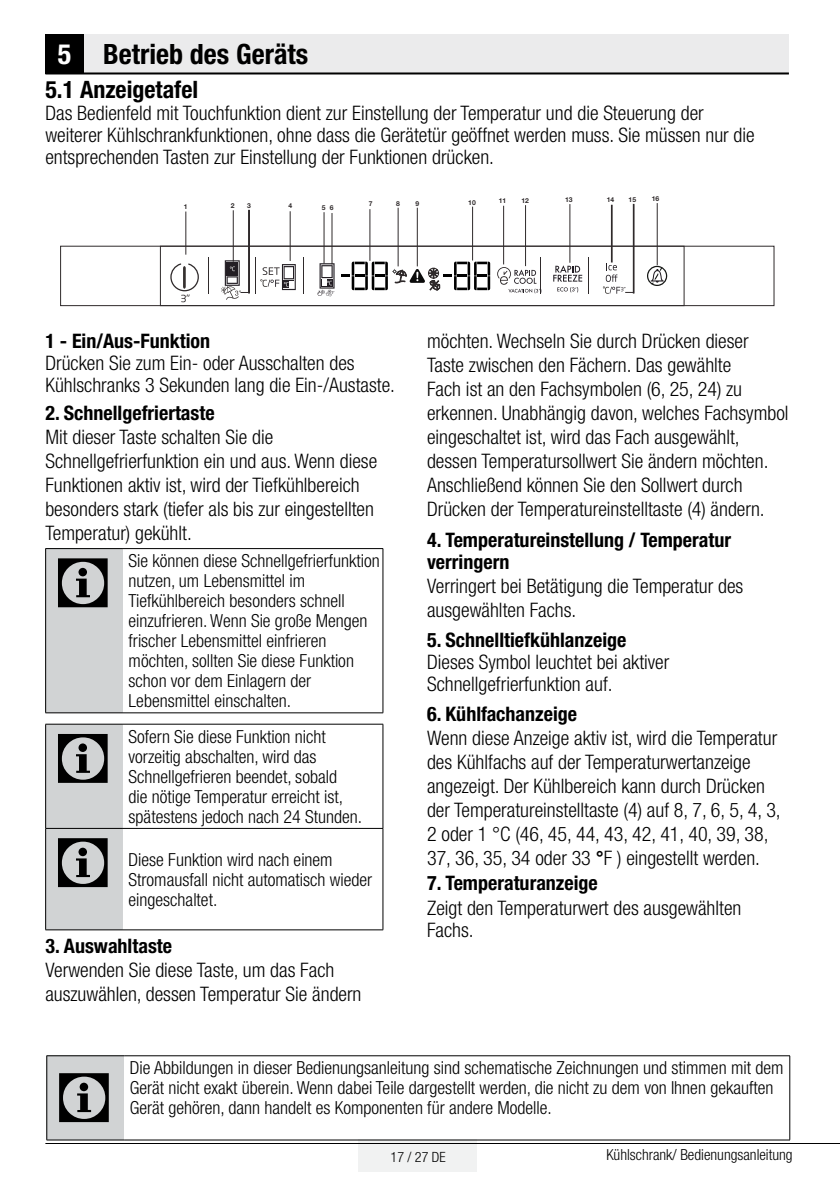
<style>
.page{position:relative;width:840px;height:1191px;background:#fff}
.page>*{position:absolute;margin:0;border:0;box-sizing:border-box;transform-origin:0 0}
.t1{font:72px "ZIWARNUN";color:#000}
.t2{font:700 condensed 28px "Helvetica Neue LT Pro";color:#000}
.t3{font:700 condensed 24px "Helvetica Neue LT Pro";color:#000}
.t4{font:300 condensed 20px/24px "Helvetica Neue LT Pro";color:#000}
.t5{font:700 condensed 20px/22px "Helvetica Neue LT Pro";color:#000}
.t6{font:300 condensed 18px/20px "Helvetica Neue LT Pro";color:#000}
.t7{font:300 condensed 15.2px "Helvetica Neue LT Pro";color:#000}
.t8{font:300 condensed 14.2px "Helvetica Neue LT Pro";color:#000}
.t9{font:700 6.8px "Helvetica Neue LT Pro";color:#2f2a2b}
.s1{color:#fff}
.s2{font-weight:700}
</style>
<div class="page">
<div style="left:358px;top:1140px;width:119px;height:32px;background:#f1f2f2"></div>
<hr style="left:45px;top:1143px;width:794px;height:1px;background:#000">
<div style="left:45px;top:34px;width:40px;height:40px;background:#000"></div>
<div style="left:85px;top:34px;width:703px;height:40px;background:#ebebec"></div>
<hr style="left:45px;top:72px;width:743px;height:2px;background:#000">
<div style="left:47px;top:1055px;width:77px;height:85px;background:#d1d3d4"></div>
<hr style="left:46px;top:1139px;width:78px;height:1px;background:#000">
<hr style="left:124px;top:1139px;width:665px;height:1px;background:#000">
<hr style="left:46px;top:1055px;width:78px;height:1px;background:#000">
<hr style="left:46px;top:1056px;width:1px;height:83px;background:#000">
<hr style="left:124px;top:1055px;width:665px;height:1px;background:#000">
<hr style="left:789px;top:1056px;width:1px;height:83px;background:#000">
<svg style="left:60px;top:203px;width:715px;height:104px"></svg>
<svg style="left:646px;top:266px;width:20px;height:20px"></svg>
<svg style="left:553px;top:265px;width:29px;height:27px"></svg>
<svg style="left:221px;top:260px;width:27px;height:40px"></svg>
<svg style="left:317px;top:263px;width:17px;height:33px"></svg>
<svg style="left:497px;top:267px;width:44px;height:26px"></svg>
<svg style="left:260px;top:264px;width:35px;height:26px"></svg>
<div style="left:46px;top:548px;width:77px;height:165px;background:#d1d3d4"></div>
<hr style="left:45px;top:712px;width:78px;height:1px;background:#000">
<hr style="left:123px;top:712px;width:260px;height:1px;background:#000">
<hr style="left:45px;top:549px;width:1px;height:163px;background:#000">
<hr style="left:382px;top:549px;width:1px;height:163px;background:#000">
<hr style="left:45px;top:548px;width:78px;height:1px;background:#000">
<hr style="left:123px;top:548px;width:260px;height:1px;background:#000">
<div style="left:46px;top:725px;width:77px;height:204px;background:#d1d3d4"></div>
<hr style="left:45px;top:724px;width:1px;height:104px;background:#000">
<hr style="left:382px;top:724px;width:1px;height:104px;background:#000">
<hr style="left:45px;top:828px;width:1px;height:101px;background:#000">
<hr style="left:382px;top:828px;width:1px;height:101px;background:#000">
<hr style="left:45px;top:929px;width:78px;height:1px;background:#000">
<hr style="left:123px;top:929px;width:260px;height:1px;background:#000">
<hr style="left:45px;top:724px;width:78px;height:1px;background:#000">
<hr style="left:123px;top:724px;width:260px;height:1px;background:#000">
<hr style="left:45px;top:828px;width:78px;height:1px;background:#000">
<hr style="left:123px;top:828px;width:260px;height:1px;background:#000">
<h2 class="t2" style="left:58px;top:37px;width:252px"><span class="s1">5</span> Betrieb des Geräts</h2>
<p class="t3" style="left:45px;top:75px;width:154px">5.1 Anzeigetafel</p>
<p class="t4" style="left:45px;top:102px;width:710px;line-height:22px">Das Bedienfeld mit Touchfunktion dient zur Einstellung der Temperatur und die Steuerung der weiterer Kühlschrankfunktionen, ohne dass die Gerätetür geöffnet werden muss. Sie müssen nur die entsprechenden Tasten zur Einstellung der Funktionen drücken.</p>
<p class="t9" style="left:184px;top:202px;width:5px">1</p>
<p class="t9" style="left:230px;top:201px;width:5px">2</p>
<p class="t9" style="left:247px;top:201px;width:5px">3</p>
<p class="t9" style="left:288px;top:201px;width:5px">4</p>
<p class="t9" style="left:322px;top:203px;width:13px">5 6</p>
<p class="t9" style="left:369px;top:200px;width:5px">7</p>
<p class="t9" style="left:396px;top:200px;width:5px">8</p>
<p class="t9" style="left:415px;top:199px;width:5px">9</p>
<p class="t9" style="left:468px;top:198px;width:9px">10</p>
<p class="t9" style="left:498px;top:196px;width:9px">11</p>
<p class="t9" style="left:521px;top:196px;width:9px">12</p>
<p class="t9" style="left:565px;top:195px;width:9px">13</p>
<p class="t9" style="left:606px;top:195px;width:9px">14</p>
<p class="t9" style="left:628px;top:195px;width:9px">15</p>
<p class="t9" style="left:651px;top:194px;width:9px">16</p>
<p class="t5" style="left:45px;top:330px;width:166px">1 - Ein/Aus-Funktion</p>
<p class="t4" style="left:45px;top:352px;width:351px;line-height:22px">Drücken Sie zum Ein- oder Ausschalten des<br>Kühlschranks 3 Sekunden lang die Ein-/Austaste.</p>
<p class="t5" style="left:45px;top:402px;width:171px">2. Schnellgefriertaste</p>
<p class="t4" style="left:45px;top:425px;width:333px">Mit dieser Taste schalten Sie die Schnellgefrierfunktion ein und aus. Wenn diese Funktionen aktiv ist, wird der Tiefkühlbereich besonders stark (tiefer als bis zur eingestellten Temperatur) gekühlt.</p>
<h1 class="t1" style="left:54px;top:545px;width:63px">C</h1>
<p class="t6" style="left:129px;top:550px;width:253px">Sie können diese Schnellgefrierfunktion nutzen, um Lebensmittel im Tiefkühlbereich besonders schnell einzufrieren. Wenn Sie große Mengen frischer Lebensmittel einfrieren möchten, sollten Sie diese Funktion schon vor dem Einlagern der Lebensmittel einschalten.</p>
<h1 class="t1" style="left:54px;top:720px;width:63px">C</h1>
<p class="t6" style="left:129px;top:726px;width:235px">Sofern Sie diese Funktion nicht vorzeitig abschalten, wird das Schnellgefrieren beendet, sobald<br>die nötige Temperatur erreicht ist, spätestens jedoch nach 24 Stunden.</p>
<h1 class="t1" style="left:54px;top:824px;width:63px">C</h1>
<p class="t6" style="left:129px;top:849px;width:245px">Diese Funktion wird nach einem<br>Stromausfall nicht automatisch wieder eingeschaltet.</p>
<p class="t5" style="left:45px;top:934px;width:128px">3. Auswahltaste</p>
<p class="t4" style="left:45px;top:957px;width:317px">Verwenden Sie diese Taste, um das Fach auszuwählen, dessen Temperatur Sie ändern</p>
<p class="t4" style="left:427px;top:329px;width:363px">möchten. Wechseln Sie durch Drücken dieser Taste zwischen den Fächern. Das gewählte<br>Fach ist an den Fachsymbolen (6, 25, 24) zu erkennen. Unabhängig davon, welches Fachsymbol eingeschaltet ist, wird das Fach ausgewählt, dessen Temperatursollwert Sie ändern möchten.<br>Anschließend können Sie den Sollwert durch Drücken der Temperatureinstelltaste (4) ändern.</p>
<p class="t5" style="left:427px;top:528px;width:305px">4. Temperatureinstellung / Temperatur verringern</p>
<p class="t4" style="left:427px;top:573px;width:317px">Verringert bei Betätigung die Temperatur des ausgewählten Fachs.</p>
<p class="t5" style="left:427px;top:629px;width:201px">5. Schnelltiefkühlanzeige</p>
<p class="t4" style="left:427px;top:651px;width:243px;line-height:22px">Dieses Symbol leuchtet bei aktiver<br>Schnellgefrierfunktion auf.</p>
<p class="t5" style="left:427px;top:703px;width:151px">6. Kühlfachanzeige</p>
<p class="t4" style="left:427px;top:726px;width:355px">Wenn diese Anzeige aktiv ist, wird die Temperatur des Kühlfachs auf der Temperaturwertanzeige angezeigt. Der Kühlbereich kann durch Drücken der Temperatureinstelltaste (4) auf 8, 7, 6, 5, 4, 3, 2 oder 1 °C (46, 45, 44, 43, 42, 41, 40, 39, 38, 37, 36, 35, 34 oder 33 <span class="s2">°</span>F ) eingestellt werden.</p>
<p class="t5" style="left:427px;top:872px;width:172px">7. Temperaturanzeige</p>
<p class="t4" style="left:427px;top:897px;width:315px;line-height:22px">Zeigt den Temperaturwert des ausgewählten<br>Fachs.</p>
<h1 class="t1" style="left:55px;top:1059px;width:63px">C</h1>
<p class="t6" style="left:130px;top:1057px;width:654px">Die Abbildungen in dieser Bedienungsanleitung sind schematische Zeichnungen und stimmen mit dem<br>Gerät nicht exakt überein. Wenn dabei Teile dargestellt werden, die nicht zu dem von Ihnen gekauften<br>Gerät gehören, dann handelt es Komponenten für andere Modelle.</p>
<p class="t8" style="left:390px;top:1148px;width:57px">17 / 27 DE</p>
<p class="t7" style="left:606px;top:1146px;width:188px">Kühlschrank/ Bedienungsanleitung</p>
</div>
